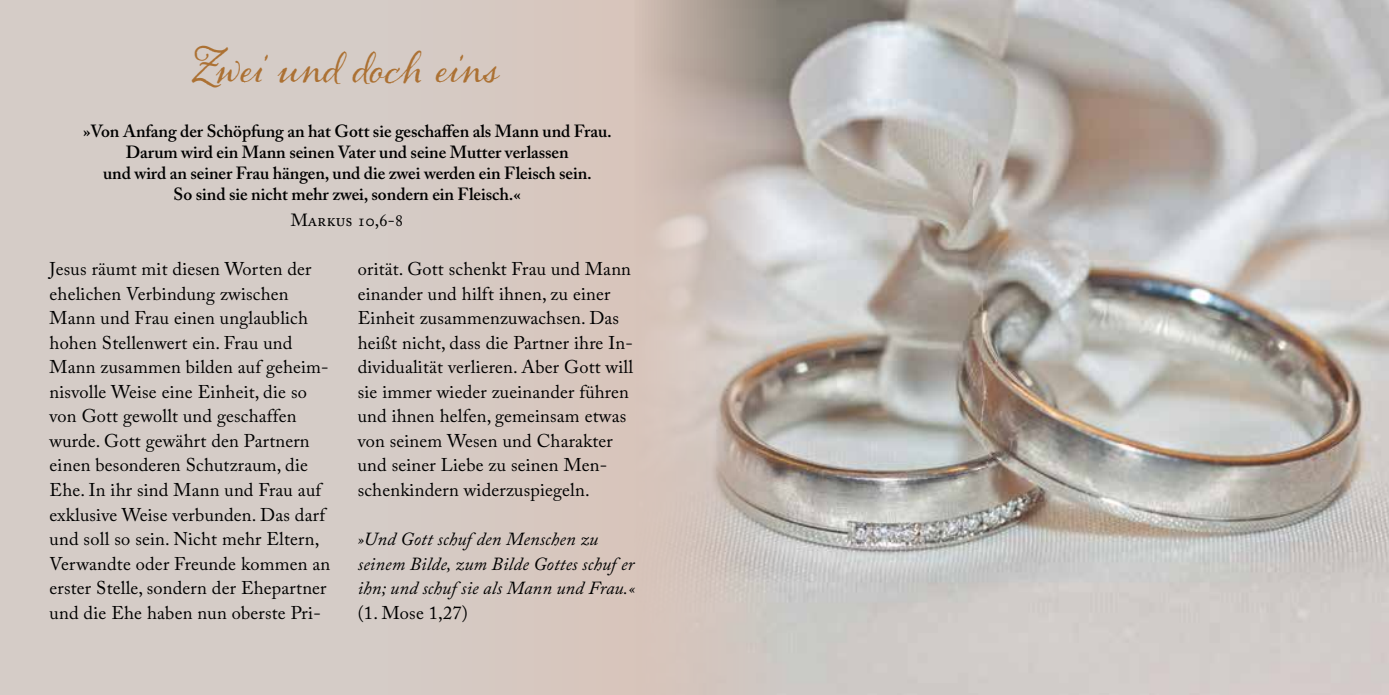
<style>
.page{position:relative;width:1389px;height:695px;background:#fff}
.page>*{position:absolute;margin:0;border:0;box-sizing:border-box;transform-origin:0 0}
.t1{font:43.75px "Alana PRO";color:#ac7133}
.t2{font:18.38px/24.5px "Adobe Caslon Pro";letter-spacing:.01em;color:#000}
.t3{font:italic 18.38px/24.5px "Adobe Caslon Pro";letter-spacing:.01em;color:#000}
.t4{font:600 17.5px/21px "Adobe Caslon Pro";letter-spacing:-.005em;color:#000;text-align:center}
.t5{font:17.5px "Adobe Caslon Pro";color:#000}
.s1{font-size:17.5px}
.s2{font-style:normal}
</style>
<div class="page">
<div style="left:0;top:0;width:1389px;height:694px;background:#d5ccc7"></div>
<img style="left:635px;top:0;width:754px;height:694px">
<h1 class="t1" style="left:195px;top:42px;width:307px">Zwei und doch eins</h1>
<p class="t4" style="left:83px;top:120px;width:530px">»Von Anfang der Schöpfung an hat Gott sie geschaffen als Mann und Frau.<br>Darum wird ein Mann seinen Vater und seine Mutter verlassen<br>und wird an seiner Frau hängen, und die zwei werden ein Fleisch sein.<br>So sind sie nicht mehr zwei, sondern ein Fleisch.«</p>
<p class="t5" style="left:291px;top:210px;width:114px">Markus 10,6-8</p>
<p class="t2" style="left:50px;top:257px;width:282px">Jesus räumt mit diesen Worten der ehelichen Verbindung zwischen Mann und Frau einen unglaublich hohen Stellenwert ein. Frau und Mann zusammen bilden auf geheim&shy;nisvolle Weise eine Einheit, die so von Gott gewollt und geschaffen wurde. Gott gewährt den Partnern einen besonderen Schutzraum, die Ehe. In ihr sind Mann und Frau auf exklusive Weise verbunden. Das darf und soll so sein. Nicht mehr Eltern, Verwandte oder Freunde kommen an erster Stelle, sondern der Ehepartner und die Ehe haben nun oberste Pri-</p>
<p class="t2" style="left:358px;top:256px;width:277px">orität. Gott schenkt Frau und Mann einander und hilft ihnen, zu einer Einheit zusammenzuwachsen. Das heißt nicht, dass die Partner ihre In&shy;dividualität verlieren. Aber Gott will sie immer wieder zueinander führen und ihnen helfen, gemeinsam etwas von seinem Wesen und Charakter und seiner Liebe zu seinen Men&shy;schenkindern widerzuspiegeln.</p>
<p class="t3" style="left:358px;top:526px;width:278px"><span class="s1">»</span>Und Gott schuf den Menschen zu seinem Bilde, zum Bilde Gottes schuf er ihn; und schuf sie als Mann und Frau.<span class="s1">« </span><span class="s2">(1. Mose 1,27)</span></p>
</div>
